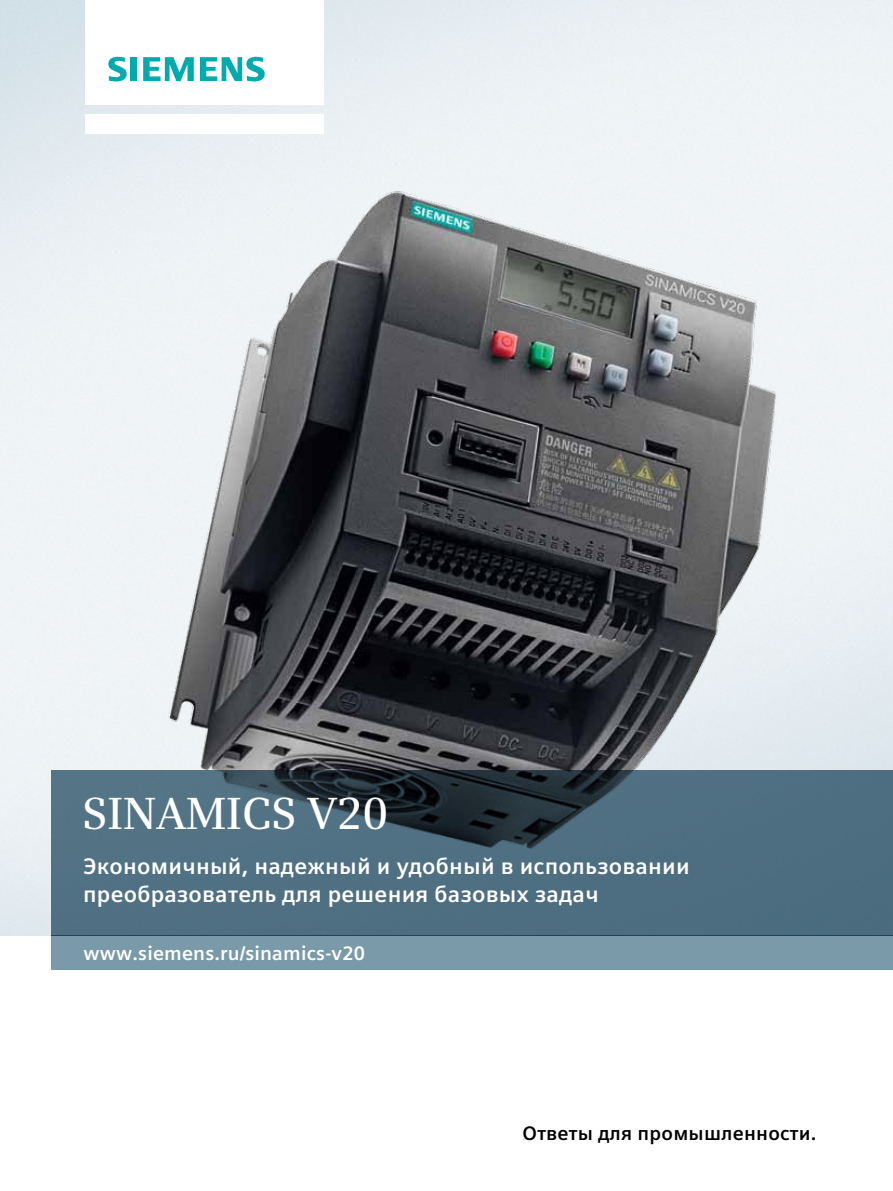
<style>
.page{position:relative;width:893px;height:1191px;background:#fff}
.page>*{position:absolute;margin:0;border:0;box-sizing:border-box;transform-origin:0 0}
.t1{font:600 45px "Siemens Serif";letter-spacing:-.005em;color:#fff}
.t2{font:700 22.5px/27.6px "Siemens Sans Global";letter-spacing:.01em;color:#fff}
.t3{font:700 19.5px "Siemens Sans Global";letter-spacing:.01em;color:#fff}
.t4{font:700 19.5px "Siemens Sans Global";letter-spacing:.01em;color:#000}
</style>
<div class="page">
<img style="left:53px;top:104px;width:787px;height:666px">
<svg style="left:51px;top:770px;width:842px;height:165px;background:#486576"></svg>
<div style="left:51px;top:935px;width:842px;height:34px;background:#7b9aa9"></div>
<div style="left:85px;top:114px;width:238px;height:19px;background:#fff"></div>
<div style="left:85px;top:0;width:238px;height:105px;background:#fff"></div>
<svg style="left:108px;top:57px;width:19px;height:24px"></svg>
<div style="left:130px;top:57px;width:7px;height:24px;background:#00aaad"></div>
<svg style="left:143px;top:57px;width:51px;height:24px"></svg>
<svg style="left:200px;top:57px;width:65px;height:24px"></svg>
<h1 class="t1" style="left:82px;top:787px;width:308px">SINAMICS V20</h1>
<p class="t2" style="left:83px;top:852px;width:608px">Экономичный, надежный и удобный в использовании преобразователь для решения базовых задач</p>
<p class="t3" style="left:83px;top:937px;width:283px">www.siemens.ru/sinamics-v20</p>
<p class="t4" style="left:523px;top:1118px;width:295px">Ответы для промышленности.</p>
</div>
